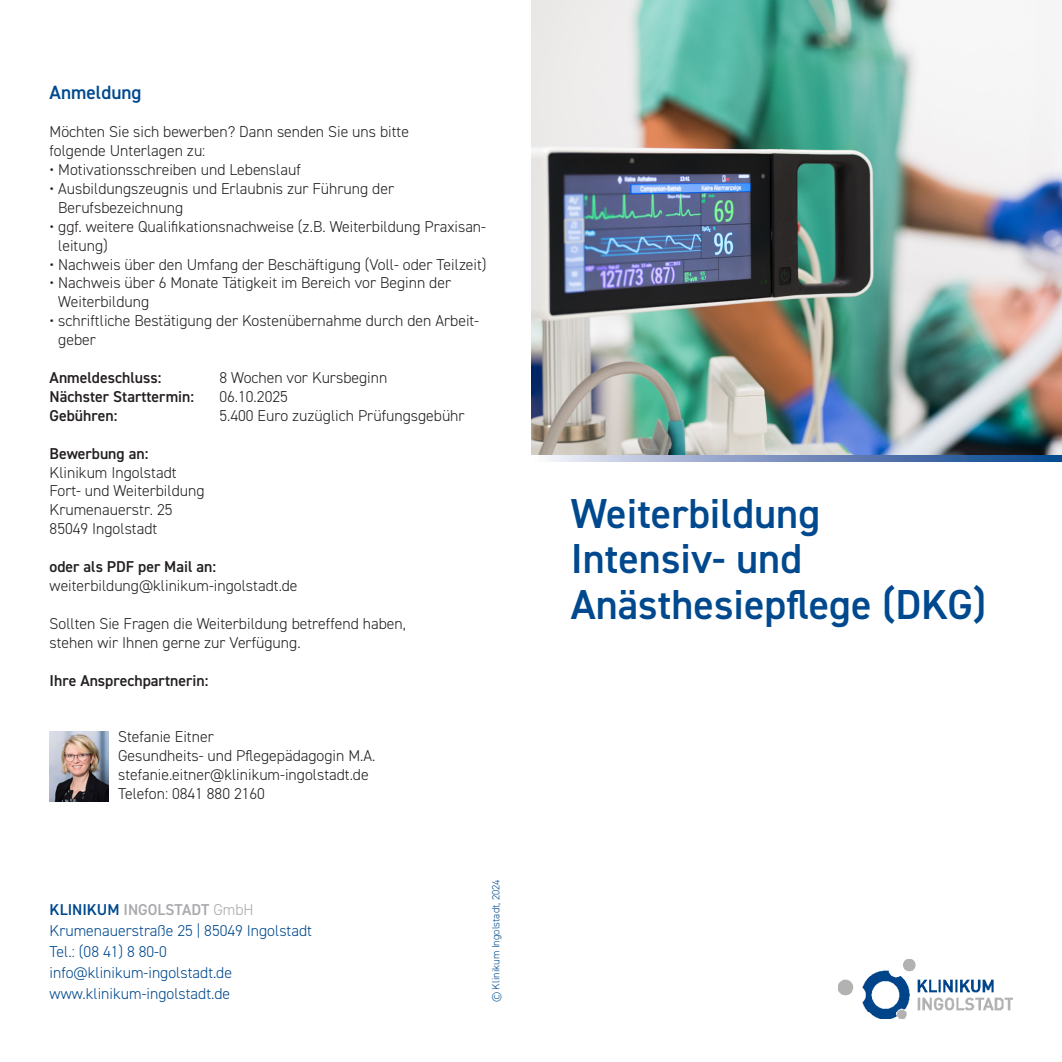
<style>
.page{position:relative;width:1062px;height:1062px;background:#fff}
.page>*{position:absolute;margin:0;border:0;box-sizing:border-box;transform-origin:0 0}
.t1{font:600 42px/45.5px "DIN2014";color:#01498e}
.t2{font:600 19.25px "DIN2014";color:#01498e}
.t3{font:300 15.75px/18.9px "DIN2014";color:#231f20}
.t4{font:300 15.75px/21px "DIN2014";color:#01498e}
.t5{font:600 15.75px "DIN2014";color:#231f20}
.t6{font:300 10.5px "DIN2014";color:#01498e}
.s1{font-weight:600}
.s2{font-weight:600;color:#a8a9ad}
.s3{color:#a8a9ad}
</style>
<div class="page">
<img style="left:531px;top:0;width:531px;height:455px">
<svg style="left:548px;top:455px;width:514px;height:7px;background:#7590bd"></svg>
<img style="left:838px;top:959px;width:174px;height:59px">
<img style="left:50px;top:731px;width:58px;height:70px">
<p class="t2" style="left:50px;top:80px;width:93px">Anmeldung</p>
<p class="t3" style="left:50px;top:122px;width:361px">Möchten Sie sich bewerben? Dann senden Sie uns bitte folgende Unterlagen zu:</p>
<p class="t3" style="left:50px;top:160px;width:253px">• Motivationsschreiben und Lebenslauf</p>
<p class="t3" style="left:58px;top:179px;width:337px;text-indent:-9px">• Ausbildungszeugnis und Erlaubnis zur Führung der<br>Berufsbezeichnung</p>
<p class="t3" style="left:58px;top:217px;width:429px;text-indent:-9px">• ggf. weitere Qualifikationsnachweise (z.B. Weiterbildung Praxisan&shy;leitung)</p>
<p class="t3" style="left:50px;top:255px;width:438px">• Nachweis über den Umfang der Beschäftigung (Voll- oder Teilzeit)</p>
<p class="t3" style="left:58px;top:274px;width:394px;text-indent:-9px">• Nachweis über 6 Monate Tätigkeit im Bereich vor Beginn der<br>Weiterbildung</p>
<p class="t3" style="left:58px;top:311px;width:422px;text-indent:-9px">• schriftliche Bestätigung der Kostenübernahme durch den Arbeit&shy;geber</p>
<p class="t5" style="left:50px;top:367px;width:113px">Anmeldeschluss:</p>
<p class="t3" style="left:219px;top:368px;width:169px">8 Wochen vor Kursbeginn</p>
<p class="t5" style="left:50px;top:386px;width:146px">Nächster Starttermin:</p>
<p class="t3" style="left:219px;top:387px;width:70px">06.10.2025</p>
<p class="t5" style="left:50px;top:405px;width:69px">Gebühren:</p>
<p class="t3" style="left:219px;top:406px;width:247px">5.400 Euro zuzüglich Prüfungsgebühr</p>
<p class="t5" style="left:50px;top:443px;width:100px">Bewerbung an:</p>
<p class="t3" style="left:50px;top:463px;width:156px">Klinikum Ingolstadt<br>Fort- und Weiterbildung<br>Krumenauerstr. 25<br>85049 Ingolstadt</p>
<p class="t5" style="left:50px;top:556px;width:168px">oder als PDF per Mail an:</p>
<p class="t3" style="left:50px;top:576px;width:249px">weiterbildung@klinikum-ingolstadt.de</p>
<p class="t3" style="left:50px;top:614px;width:358px">Sollten Sie Fragen die Weiterbildung betreffend haben, stehen wir Ihnen gerne zur Verfügung.</p>
<p class="t5" style="left:50px;top:669px;width:160px">Ihre Ansprechpartnerin:</p>
<p class="t3" style="left:118px;top:727px;width:259px">Stefanie Eitner<br>Gesundheits- und Pflegepädagogin M.A. stefanie.eitner@klinikum-ingolstadt.de<br>Telefon: 0841 880 2160</p>
<p class="t4" style="left:50px;top:899px;width:264px"><span class="s1">KLINIKUM</span> <span class="s2">INGOLSTADT</span> <span class="s3">GmbH<br></span>Krumenauerstraße 25 | 85049 Ingolstadt<br>Tel.: (08 41) 8 80-0 info@klinikum-ingolstadt.de www.klinikum-ingolstadt.de</p>
<p class="t6" style="left:489px;top:1002px;width:124px;rotate:-90deg">© Klinikum Ingolstadt, 2024</p>
<h1 class="t1" style="left:570px;top:489px;width:417px">Weiterbildung<br>Intensiv- und<br>Anästhesiepflege (DKG)</h1>
</div>
